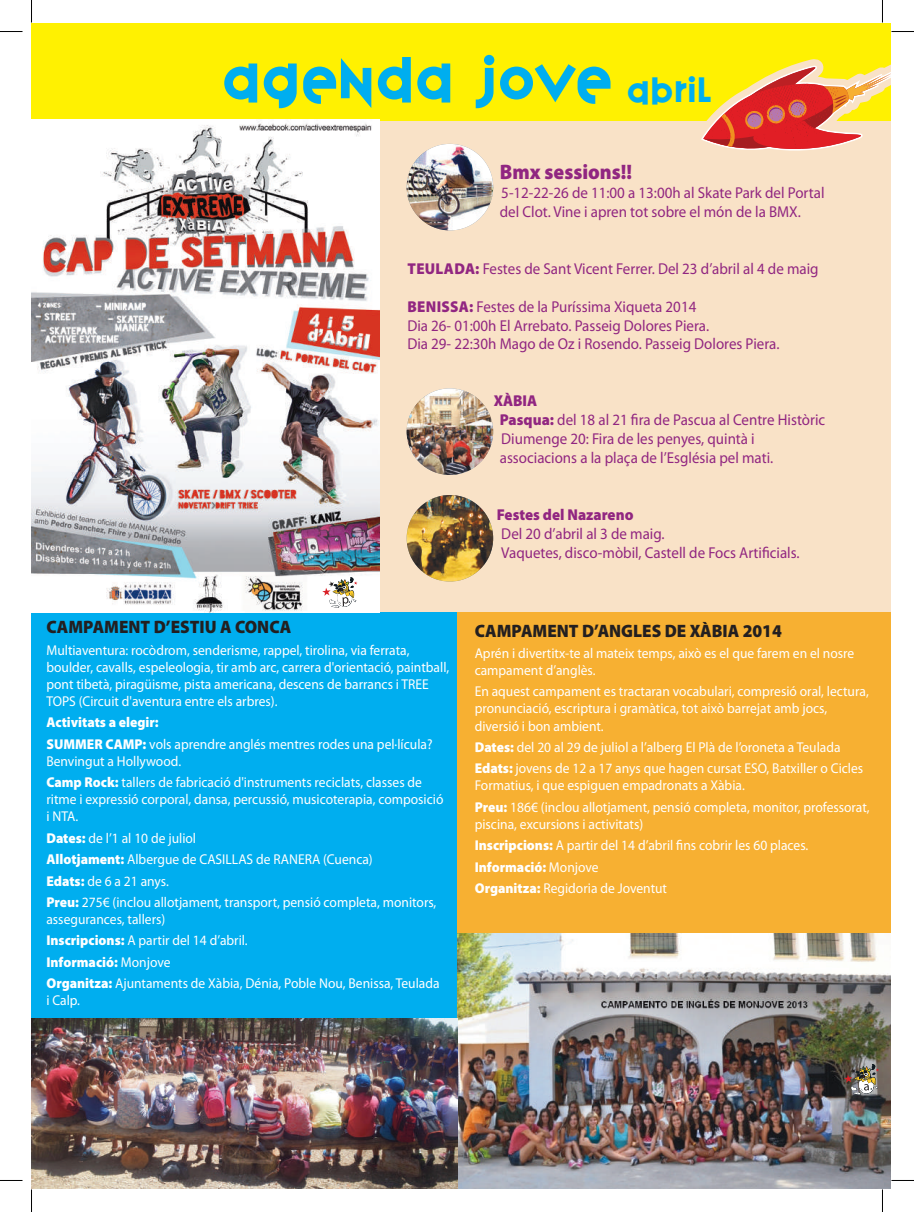
<style>
.page{position:relative;width:914px;height:1212px;background:#fff}
.page>*{position:absolute;margin:0;border:0;box-sizing:border-box;transform-origin:0 0}
.t1{font:52.05px "Variex";color:#00aeef}
.t2{font:900 21px "Myriad Pro";color:#912681;scale:.95 1}
.t3{font:900 18px "Myriad Pro";color:#231f20;scale:.95 1}
.t4{font:15.75px/18.9px "Myriad Pro";color:#912681;scale:.95 1}
.t5{font:900 15.75px "Myriad Pro";color:#912681;scale:.95 1}
.t6{font:14.25px/21.3px "Myriad Pro";color:#fff;scale:.95 1}
.s1{font-size:31.05px}
.s2{font-weight:900}
</style>
<div class="page">
<div style="left:32px;top:610px;width:425px;height:578px;background:#00aeef"></div>
<div style="left:457px;top:610px;width:433px;height:578px;background:#f7b032"></div>
<div style="left:32px;top:23px;width:858px;height:98px;background:#fff101"></div>
<div style="left:32px;top:121px;width:858px;height:490px;background:#f9e2c7"></div>
<svg style="left:701px;top:59px;width:189px;height:92px"></svg>
<img style="left:406px;top:495px;width:87px;height:86px;border-radius:43px">
<img style="left:406px;top:388px;width:87px;height:87px;border-radius:43px">
<img style="left:406px;top:144px;width:87px;height:86px;border-radius:43px">
<img style="left:32px;top:120px;width:347px;height:492px">
<img style="left:457px;top:933px;width:433px;height:255px">
<img style="left:32px;top:1018px;width:425px;height:170px">
<svg style="left:322px;top:577px;width:35px;height:31px"></svg>
<svg style="left:843px;top:1064px;width:36px;height:30px"></svg>
<svg style="left:0;top:31px;width:22px;height:1px"></svg>
<svg style="left:891px;top:31px;width:22px;height:1px"></svg>
<svg style="left:31px;top:0;width:1px;height:22px"></svg>
<svg style="left:31px;top:1189px;width:1px;height:22px"></svg>
<svg style="left:882px;top:0;width:1px;height:22px"></svg>
<svg style="left:882px;top:1189px;width:1px;height:22px"></svg>
<h1 class="t1" style="left:221px;top:41px;width:492px">agenda jove <span class="s1">abril</span></h1>
<h2 class="t2" style="left:499px;top:158px;width:141px">Bmx sessions!!</h2>
<p class="t4" style="left:500px;top:183px;width:343px">5-12-22-26 de 11:00 a 13:00h al Skate Park del Portal del Clot. Vine i apren tot sobre el món de la BMX.</p>
<p class="t4" style="left:407px;top:259px;width:434px"><span class="s2">Teulada:</span> Festes de Sant Vicent Ferrer. Del 23 d’abril al 4 de maig</p>
<p class="t5" style="left:407px;top:296px;width:40px">Benissa</p>
<p class="t4" style="left:407px;top:296px;width:393px;text-indent:62px"><span class="s2">:</span> Festes de la Puríssima Xiqueta 2014<br>Dia 26- 01:00h El Arrebato. Passeig Dolores Piera.<br>Dia 29- 22:30h Mago de Oz i Rosendo. Passeig Dolores Piera.</p>
<p class="t4" style="left:500px;top:391px;width:344px;text-indent:-6px"><span class="s2">XÀBIA<br>Pasqua:</span> del 18 al 21 fira de Pascua al Centre Històric Diumenge 20: Fira de les penyes, quintà i associacions a la plaça de l’Església pel mati.</p>
<p class="t3" style="left:46px;top:615px;width:259px">CAMPAMENT D’ESTIU A CONCA</p>
<p class="t6" style="left:46px;top:641px;width:425px;line-height:17.1px">Multiaventura: rocòdrom, senderisme, rappel, tirolina, via ferrata, boulder, cavalls, espeleologia, tir amb arc, carrera d'orientació, paintball, pont tibetà, piragüisme, pista americana, descens de barrancs i TREE TOPS (Circuit d'aventura entre els arbres).</p>
<p class="t6" style="left:46px;top:711px;width:408px"><span class="s2">Activitats a elegir:<br>SUMMER CAMP:</span> vols aprendre anglés mentres rodes una pel·lícula?</p>
<p class="t6" style="left:46px;top:750px;width:397px">Benvingut a Hollywood.<br><span class="s2">Camp Rock:</span> tallers de fabricació d'instruments reciclats, classes de</p>
<p class="t6" style="left:46px;top:790px;width:419px;line-height:17.1px">ritme i expressió corporal, dansa, percussió, musicoterapia, composició i NTA.</p>
<p class="t6" style="left:46px;top:827px;width:412px"><span class="s2">Dates:</span> de l’1 al 10 de juliol<br><span class="s2">Allotjament:</span> Albergue de CASILLAS de RANERA (Cuenca)<br><span class="s2">Edats:</span> de 6 a 21 anys.<br><span class="s2">Preu:</span> 275€ (inclou allotjament, transport, pensió completa, monitors,</p>
<p class="t6" style="left:46px;top:908px;width:415px">assegurances, tallers)<br><span class="s2">Inscripcions:</span> A partir del 14 d’abril.<br><span class="s2">Informació:</span> Monjove<br><span class="s2">Organitza:</span> Ajuntaments de Xàbia, Dénia, Poble Nou, Benissa, Teulada</p>
<p class="t6" style="left:46px;top:989px;width:37px">i Calp.</p>
<p class="t5" style="left:496px;top:503px;width:145px">Festes del Nazareno</p>
<p class="t4" style="left:501px;top:523px;width:315px">Del 20 d’abril al 3 de maig.<br>Vaquetes, disco-mòbil, Castell de Focs Artificials.</p>
<p class="t3" style="left:474px;top:618px;width:325px">CAMPAMENT D’ANGLES DE XÀBIA 2014</p>
<p class="t6" style="left:474px;top:644px;width:401px;line-height:17.1px">Aprén i divertitx-te al mateix temps, això es el que farem en el nosre campament d’anglès.</p>
<p class="t6" style="left:474px;top:682px;width:416px;line-height:17.1px">En aquest campament es tractaran vocabulari, compresió oral, lectura, pronunciació, escriptura i gramàtica, tot això barrejat amb jocs, diversió i bon ambient.</p>
<p class="t6" style="left:474px;top:736px;width:410px"><span class="s2">Dates:</span> del 20 al 29 de juliol a l’alberg El Plà de l’oroneta a Teulada<br><span class="s2">Edats:</span> jovens de 12 a 17 anys que hagen cursat ESO, Batxiller o Cicles</p>
<p class="t6" style="left:474px;top:774px;width:417px">Formatius, i que espiguen empadronats a Xàbia.<br><span class="s2">Preu:</span> 186€ (inclou allotjament, pensió completa, monitor, professorat,</p>
<p class="t6" style="left:474px;top:813px;width:353px">piscina, excursions i activitats)<br><span class="s2">Inscripcions:</span> A partir del 14 d’abril fins cobrir les 60 places.<br><span class="s2">Informació:</span> Monjove<br><span class="s2">Organitza:</span> Regidoria de Joventut</p>
</div>
